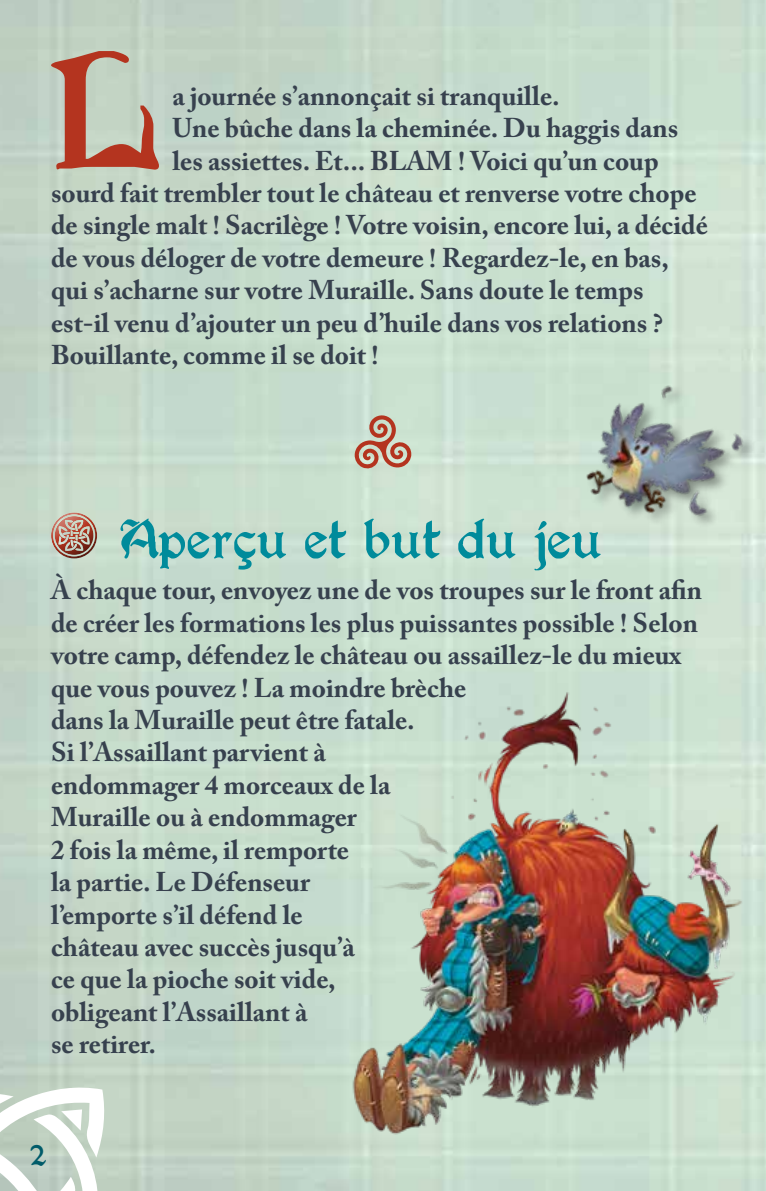
<style>
.page{position:relative;width:766px;height:1191px;background:#fff}
.page>*{position:absolute;margin:0;border:0;box-sizing:border-box;transform-origin:0 0}
.t1{font:185.4px "Augusta";color:#b4341f}
.t2{font:62.4px "Augusta";color:#008b9b}
.t3{font:33px "Augusta";color:#005b69}
.t4{font:700 27px/32.4px "Adobe Caslon Pro";color:#37414e}
</style>
<div class="page">
<div style="left:45px;top:510px;width:54px;height:37px;background:#fff;opacity:.5"></div>
<div style="left:45px;top:517px;width:54px;height:44px;background:#000;opacity:.5"></div>
<svg style="left:354px;top:414px;width:57px;height:55px;background:#c3a492"></svg>
<img style="left:551px;top:355px;width:214px;height:203px">
<img style="left:327px;top:662px;width:430px;height:529px">
<svg style="left:0;top:1080px;width:112px;height:111px"></svg>
<h1 class="t1" style="left:51px;top:7px;width:110px">L</h1>
<p class="t4" style="left:172px;top:79px;width:388px">a journée s’annonçait si tranquille.</p>
<p class="t4" style="left:172px;top:112px;width:507px">Une bûche dans la cheminée. Du haggis dans</p>
<p class="t4" style="left:172px;top:144px;width:487px">les assiettes. Et... BLAM ! Voici qu’un coup</p>
<p class="t4" style="left:51px;top:176px;width:646px">sourd fait trembler tout le château et renverse votre chope</p>
<p class="t4" style="left:51px;top:209px;width:658px">de single malt ! Sacrilège ! Votre voisin, encore lui, a décidé</p>
<p class="t4" style="left:51px;top:241px;width:619px">de vous déloger de votre demeure ! Regardez-le, en bas,</p>
<p class="t4" style="left:51px;top:274px;width:593px">qui s’acharne sur votre Muraille. Sans doute le temps</p>
<p class="t4" style="left:51px;top:306px;width:613px">est-il venu d’ajouter un peu d’huile dans vos relations ?</p>
<p class="t4" style="left:51px;top:338px;width:329px">Bouillante, comme il se doit !</p>
<h2 class="t2" style="left:120px;top:503px;width:484px">Aperçu et but du jeu</h2>
<p class="t4" style="left:51px;top:574px;width:652px">À chaque tour, envoyez une de vos troupes sur le front afin de créer les formations les plus puissantes possible ! Selon votre camp, défendez le château ou assaillez-le du mieux que vous pouvez ! La moindre brèche<br>dans la Muraille peut être fatale.<br>Si l’Assaillant parvient à<br>endommager 4 morceaux de la<br>Muraille ou à endommager<br>2 fois la même, il remporte<br>la partie. Le Défenseur<br>l’emporte s’il défend le<br>château avec succès jusqu’à<br>ce que la pioche soit vide,<br>obligeant l’Assaillant à<br>se retirer.</p>
<p class="t3" style="left:31px;top:1137px;width:18px">2</p>
</div>
